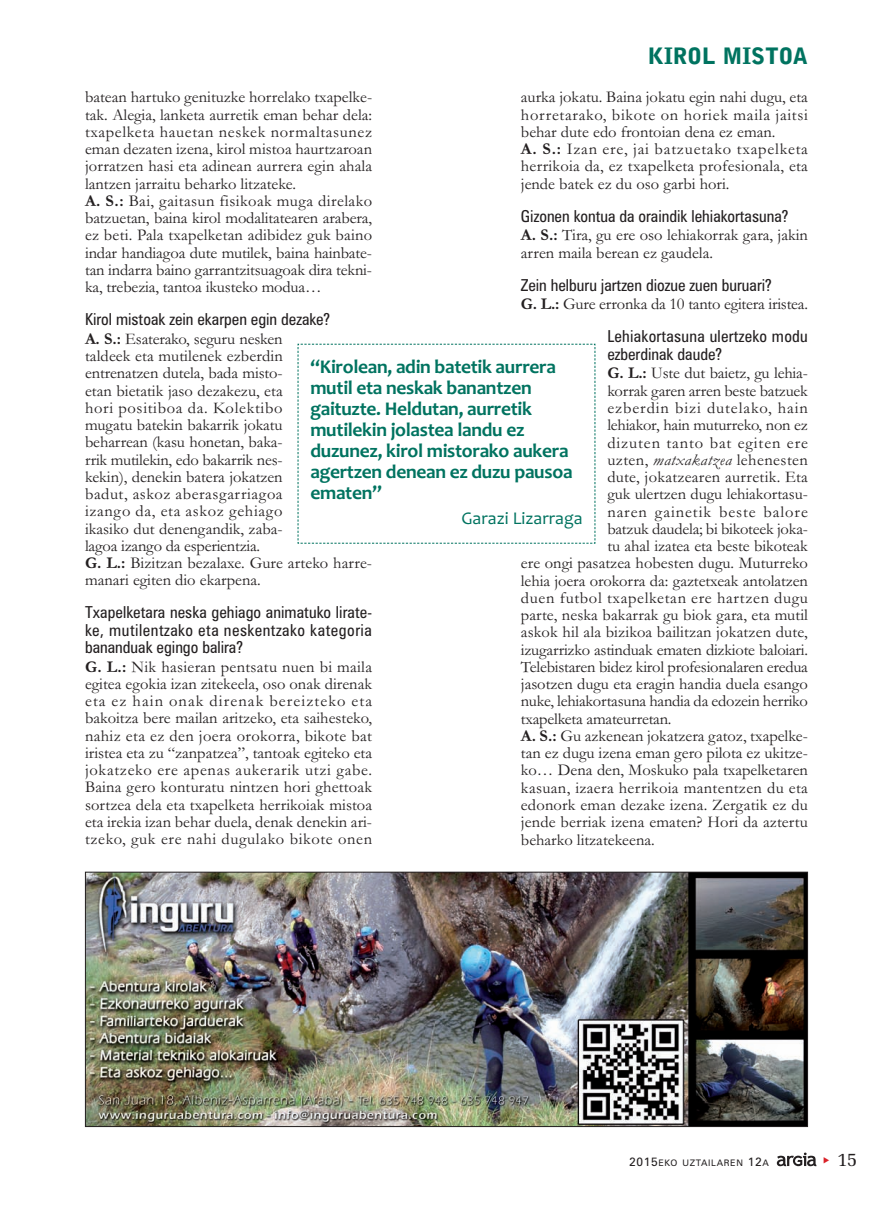
<style>
.page{position:relative;width:893px;height:1212px;background:#fff}
.page>*{position:absolute;margin:0;border:0;box-sizing:border-box;transform-origin:0 0}
.t1{font:900 22.5px "Bell Gothic Std";color:#007360}
.t2{font:700 19.5px/21px "Candara";letter-spacing:-.015em;color:#007360}
.t3{font:19.5px "Memoir";color:#231f20}
.t4{font:18px "Candara";color:#007360}
.t5{font:16.5px/17.2px "Garamond";color:#231f20}
.t6{font:condensed 16.5px/17.2px "Zurich BT";color:#231f20;text-align:justify}
.t7{font:16.5px "Garamond";letter-spacing:.055em;color:#231f20}
.t8{font:16.5px "Garamond";letter-spacing:.02em;color:#231f20}
.t9{font:16.5px "Garamond";letter-spacing:.04em;color:#231f20}
.t10{font:16.5px "Garamond";letter-spacing:.025em;color:#231f20}
.t11{font:9px "Zurich BT";letter-spacing:.075em;color:#231f20}
.s1{font-weight:700}
.s2{font-style:italic}
.s3{font-size:12px}
</style>
<div class="page">
<svg style="left:777px;top:1152px;width:39px;height:14px"></svg>
<img style="left:87px;top:874px;width:719px;height:251px">
<div style="left:85px;top:872px;width:723px;height:255px;border:1px solid #231f20"></div>
<svg style="left:297px;top:343px;width:299px;height:201px"></svg>
<h1 class="t1" style="left:648px;top:47px;width:162px">KIROL MISTOA</h1>
<p class="t5" style="left:85px;top:90px;width:289px">batean hartuko genituzke horrelako txapelke&shy;tak. Alegia, lanketa aurretik eman behar dela: txapelketa hauetan neskek normaltasunez eman dezaten izena, kirol mistoa haurtzaroan jorratzen hasi eta adinean aurrera egin ahala lantzen jarraitu beharko litzateke.<br><span class="s1">A. S.:</span> Bai, gaitasun fisikoak muga direlako batzuetan, baina kirol modalitatearen arabera, ez beti. Pala txapelketan adibidez guk baino indar handiagoa dute mutilek, baina hainbate&shy;tan indarra baino garrantzitsuagoak dira tekni&shy;ka, trebezia, tantoa ikusteko modua…</p>
<p class="t6" style="left:85px;top:312px;width:247px">Kirol mistoak zein ekarpen egin dezake?</p>
<p class="t5" style="left:85px;top:332px;width:289px"><span class="s1">A. S.:</span> Esaterako, seguru nesken<br>taldeek eta mutilenek ezberdin<br>entrenatzen dutela, bada misto-<br>etan bietatik jaso dezakezu, eta<br>hori positiboa da. Kolektibo<br>mugatu batekin bakarrik jokatu<br>beharrean (kasu honetan, baka-<br>rrik mutilekin, edo bakarrik nes-<br>kekin), denekin batera jokatzen<br>badut, askoz aberasgarriagoa<br>izango da, eta askoz gehiago<br>ikasiko dut denengandik, zaba-<br>lagoa izango da esperientzia.<br><span class="s1">G. L.:</span> Bizitzan bezalaxe. Gure arteko harre&shy;manari egiten dio ekarpena.</p>
<p class="t6" style="left:85px;top:605px;width:288px">Txapelketara neska gehiago animatuko lirate&shy;ke, mutilentzako eta neskentzako kategoria bananduak egingo balira?</p>
<p class="t5" style="left:85px;top:660px;width:289px;text-align:justify"><span class="s1">G. L.:</span> Nik hasieran pentsatu nuen bi maila egitea egokia izan zitekeela, oso onak direnak eta ez hain onak direnak bereizteko eta bakoitza bere mailan aritzeko, eta saihesteko, nahiz eta ez den joera orokorra, bikote bat iristea eta zu “zanpatzea”, tantoak egiteko eta jokatzeko ere apenas aukerarik utzi gabe.<br>Baina gero konturatu nintzen hori ghettoak sortzea dela eta txapelketa herrikoiak mistoa eta irekia izan behar duela, denak denekin ari&shy;tzeko, guk ere nahi dugulako bikote onen</p>
<p class="t5" style="left:521px;top:90px;width:289px">aurka jokatu. Baina jokatu egin nahi dugu, eta horretarako, bikote on horiek maila jaitsi behar dute edo frontoian dena ez eman.<br><span class="s1">A. S.:</span> Izan ere, jai batzuetako txapelketa herrikoia da, ez txapelketa profesionala, eta jende batek ez du oso garbi hori.</p>
<p class="t6" style="left:521px;top:209px;width:269px">Gizonen kontua da oraindik lehiakortasuna?</p>
<p class="t5" style="left:521px;top:228px;width:289px"><span class="s1">A. S.:</span> Tira, gu ere oso lehiakorrak gara, jakin arren maila berean ez gaudela.</p>
<p class="t6" style="left:521px;top:278px;width:252px">Zein helburu jartzen diozue zuen buruari?</p>
<p class="t5" style="left:521px;top:297px;width:289px"><span class="s1">G. L.:</span> Gure erronka da 10 tanto egitera iristea.</p>
<p class="t6" style="left:607px;top:329px;width:202px">Lehiakortasuna ulertzeko modu ezberdinak daude?</p>
<p class="t5" style="left:607px;top:366px;width:202px"><span class="s1">G. L.:</span> Uste dut baietz, gu lehia-</p>
<p class="t5" style="left:607px;top:384px;width:202px">korrak garen arren beste batzuek</p>
<p class="t7" style="left:607px;top:402px;width:202px">ezberdin bizi dutelako, hain</p>
<p class="t5" style="left:607px;top:418px;width:202px">lehiakor, hain muturreko, non ez</p>
<p class="t7" style="left:607px;top:437px;width:202px">dizuten tanto bat egiten ere</p>
<p class="t10" style="left:607px;top:454px;width:202px">uzten, <span class="s2">matxakatzea</span> lehenesten</p>
<p class="t5" style="left:607px;top:470px;width:202px">dute, jokatzearen aurretik. Eta</p>
<p class="t5" style="left:607px;top:487px;width:202px">guk ulertzen dugu lehiakortasu-</p>
<p class="t7" style="left:607px;top:506px;width:202px">naren gainetik beste balore</p>
<p class="t5" style="left:607px;top:522px;width:202px">batzuk daudela; bi bikoteek joka-</p>
<p class="t5" style="left:607px;top:539px;width:202px">tu ahal izatea eta beste bikoteak</p>
<p class="t5" style="left:521px;top:556px;width:289px">ere ongi pasatzea hobesten dugu. Muturreko</p>
<p class="t5" style="left:521px;top:574px;width:289px">lehia joera orokorra da: gaztetxeak antolatzen</p>
<p class="t9" style="left:521px;top:592px;width:289px">duen futbol txapelketan ere hartzen dugu</p>
<p class="t5" style="left:521px;top:608px;width:289px">parte, neska bakarrak gu biok gara, eta mutil</p>
<p class="t5" style="left:521px;top:625px;width:288px">askok hil ala bizikoa bailitzan jokatzen dute,</p>
<p class="t5" style="left:521px;top:643px;width:289px">izugarrizko astinduak ematen dizkiote baloiari.</p>
<p class="t5" style="left:521px;top:660px;width:289px">Telebistaren bidez kirol profesionalaren eredua</p>
<p class="t5" style="left:521px;top:677px;width:289px">jasotzen dugu eta eragin handia duela esango</p>
<p class="t5" style="left:521px;top:694px;width:289px">nuke, lehiakortasuna handia da edozein herriko</p>
<p class="t5" style="left:521px;top:712px;width:152px">txapelketa amateurretan.</p>
<p class="t5" style="left:521px;top:729px;width:289px"><span class="s1">A. S.:</span> Gu azkenean jokatzera gatoz, txapelke-</p>
<p class="t5" style="left:521px;top:746px;width:289px">tan ez dugu izena eman gero pilota ez ukitze-</p>
<p class="t5" style="left:521px;top:763px;width:289px">ko… Dena den, Moskuko pala txapelketaren</p>
<p class="t8" style="left:521px;top:782px;width:289px">kasuan, izaera herrikoia mantentzen du eta</p>
<p class="t5" style="left:521px;top:798px;width:289px">edonork eman dezake izena. Zergatik ez du</p>
<p class="t5" style="left:521px;top:815px;width:289px">jende berriak izena ematen? Hori da aztertu</p>
<p class="t5" style="left:521px;top:832px;width:135px">beharko litzatekeena.</p>
<p class="t2" style="left:310px;top:358px;width:264px">“Kirolean, adin batetik aurrera mutil eta neskak banantzen gaituzte. Heldutan, aurretik mutilekin jolastea landu ez duzunez, kirol mistorako aukera agertzen denean ez duzu pausoa ematen”</p>
<p class="t4" style="left:461px;top:511px;width:123px">Garazi Lizarraga</p>
<p class="t11" style="left:629px;top:1160px;width:141px"><span class="s3">2015</span>EKO UZTAILAREN <span class="s3">12</span>A</p>
<p class="t3" style="left:837px;top:1147px;width:22px">15</p>
</div>
